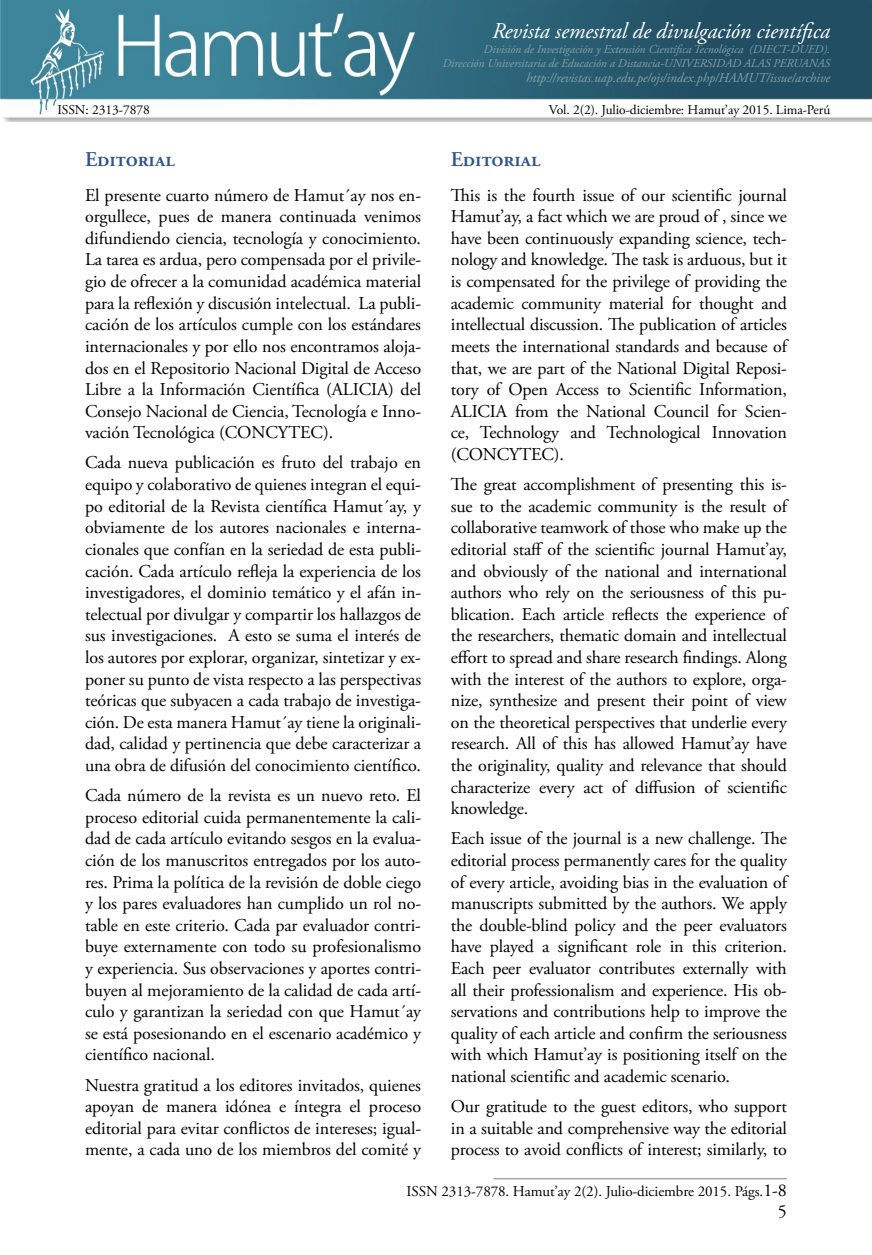
<style>
.page{position:relative;width:872px;height:1255px;background:#fff}
.page>*{position:absolute;margin:0;border:0;box-sizing:border-box;transform-origin:0 0}
.t1{font:italic 22.5px "Adobe Garamond Pro";letter-spacing:-.005em;color:#fff}
.t2{font:600 21px "Adobe Garamond Pro";color:#2f548a}
.t3{font:18px/21.6px "Adobe Garamond Pro";letter-spacing:-.01em;color:#000;text-align:justify}
.t4{font:15px "Adobe Garamond Pro";letter-spacing:-.005em;color:#000}
.t5{font:13.5px "Adobe Garamond Pro";letter-spacing:-.005em;color:#000}
.t6{font:italic 13.5px "Adobe Garamond Pro";letter-spacing:-.005em;color:#85a0a7}
.t7{font:italic 12px/13.5px "Adobe Garamond Pro";letter-spacing:-.005em;color:#85a0a7;text-align:right}
.s1{font-size:18px}
</style>
<div class="page">
<hr style="left:493px;top:1178px;width:294px;height:1px;background:#808080">
<img style="left:0;top:0;width:872px;height:122px">
<p class="t1" style="left:492px;top:17px;width:340px">Revista semestral de divulgación científica</p>
<p class="t7" style="left:442px;top:43px;width:389px">División de Investigación y Extensión Científica Tecnológica (DIECT-DUED).<br>Dirección Universitaria de Educación a Distancia-UNIVERSIDAD ALAS PERUANAS</p>
<p class="t6" style="left:526px;top:70px;width:305px">http://revistas.uap.edu.pe/ojs/index.php/HAMUT/issue/archive</p>
<p class="t5" style="left:57px;top:102px;width:94px">ISSN: 2313-7878</p>
<p class="t5" style="left:549px;top:102px;width:283px">Vol. 2(2). Julio-diciembre: Hamut’ay 2015. Lima-Perú</p>
<p class="t2" style="left:85px;top:147px;width:91px">Editorial</p>
<p class="t3" style="left:85px;top:185px;width:337px">El presente cuarto número de Hamut´ay nos en&shy;orgullece, pues de manera continuada venimos difundiendo ciencia, tecnología y conocimiento.<br>La tarea es ardua, pero compensada por el privile&shy;gio de ofrecer a la comunidad académica material para la reflexión y discusión intelectual. La publi&shy;cación de los artículos cumple con los estándares internacionales y por ello nos encontramos aloja&shy;dos en el Repositorio Nacional Digital de Acceso Libre a la Información Científica (ALICIA) del Consejo Nacional de Ciencia, Tecnología e Inno&shy;vación Tecnológica (CONCYTEC).</p>
<p class="t3" style="left:85px;top:452px;width:337px">Cada nueva publicación es fruto del trabajo en equipo y colaborativo de quienes integran el equi&shy;po editorial de la Revista científica Hamut´ay, y obviamente de los autores nacionales e interna&shy;cionales que confían en la seriedad de esta publi&shy;cación. Cada artículo refleja la experiencia de los investigadores, el dominio temático y el afán in&shy;telectual por divulgar y compartir los hallazgos de sus investigaciones. A esto se suma el interés de los autores por explorar, organizar, sintetizar y ex&shy;poner su punto de vista respecto a las perspectivas teóricas que subyacen a cada trabajo de investiga&shy;ción. De esta manera Hamut´ay tiene la originali&shy;dad, calidad y pertinencia que debe caracterizar a una obra de difusión del conocimiento científico.</p>
<p class="t3" style="left:85px;top:785px;width:337px">Cada número de la revista es un nuevo reto. El proceso editorial cuida permanentemente la cali&shy;dad de cada artículo evitando sesgos en la evalua&shy;ción de los manuscritos entregados por los auto&shy;res. Prima la política de la revisión de doble ciego y los pares evaluadores han cumplido un rol no&shy;table en este criterio. Cada par evaluador contri&shy;buye externamente con todo su profesionalismo y experiencia. Sus observaciones y aportes contri&shy;buyen al mejoramiento de la calidad de cada artí&shy;culo y garantizan la seriedad con que Hamut´ay se está posesionando en el escenario académico y científico nacional.</p>
<p class="t3" style="left:85px;top:1074px;width:337px">Nuestra gratitud a los editores invitados, quienes apoyan de manera idónea e íntegra el proceso editorial para evitar conflictos de intereses; igual&shy;mente, a cada uno de los miembros del comité y</p>
<p class="t2" style="left:451px;top:147px;width:91px">Editorial</p>
<p class="t3" style="left:451px;top:185px;width:337px">This is the fourth issue of our scientific journal Hamut’ay, a fact which we are proud of , since we have been continuously expanding science, tech&shy;nology and knowledge. The task is arduous, but it is compensated for the privilege of providing the academic community material for thought and intellectual discussion. The publication of articles meets the international standards and because of that, we are part of the National Digital Reposi&shy;tory of Open Access to Scientific Information, ALICIA from the National Council for Scien&shy;ce, Technology and Technological Innovation (CONCYTEC).</p>
<p class="t3" style="left:451px;top:474px;width:337px">The great accomplishment of presenting this is&shy;sue to the academic community is the result of collaborative teamwork of those who make up the editorial staff of the scientific journal Hamut’ay, and obviously of the national and international authors who rely on the seriousness of this pu&shy;blication. Each article reflects the experience of the researchers, thematic domain and intellectual effort to spread and share research findings. Along with the interest of the authors to explore, orga&shy;nize, synthesize and present their point of view on the theoretical perspectives that underlie every research. All of this has allowed Hamut’ay have the originality, quality and relevance that should characterize every act of diffusion of scientific knowledge.</p>
<p class="t3" style="left:451px;top:828px;width:337px">Each issue of the journal is a new challenge. The editorial process permanently cares for the quality of every article, avoiding bias in the evaluation of manuscripts submitted by the authors. We apply the double-blind policy and the peer evaluators have played a significant role in this criterion.<br>Each peer evaluator contributes externally with all their professionalism and experience. His ob&shy;servations and contributions help to improve the quality of each article and confirm the seriousness with which Hamut’ay is positioning itself on the national scientific and academic scenario.</p>
<p class="t3" style="left:451px;top:1096px;width:337px">Our gratitude to the guest editors, who support in a suitable and comprehensive way the editorial process to avoid conflicts of interest; similarly, to</p>
<p class="t4" style="left:406px;top:1181px;width:382px">ISSN 2313-7878. Hamut’ay 2(2). Julio-diciembre 2015. Págs.<span class="s1">1-8</span></p>
<p class="t3" style="left:778px;top:1201px;width:10px">5</p>
</div>
